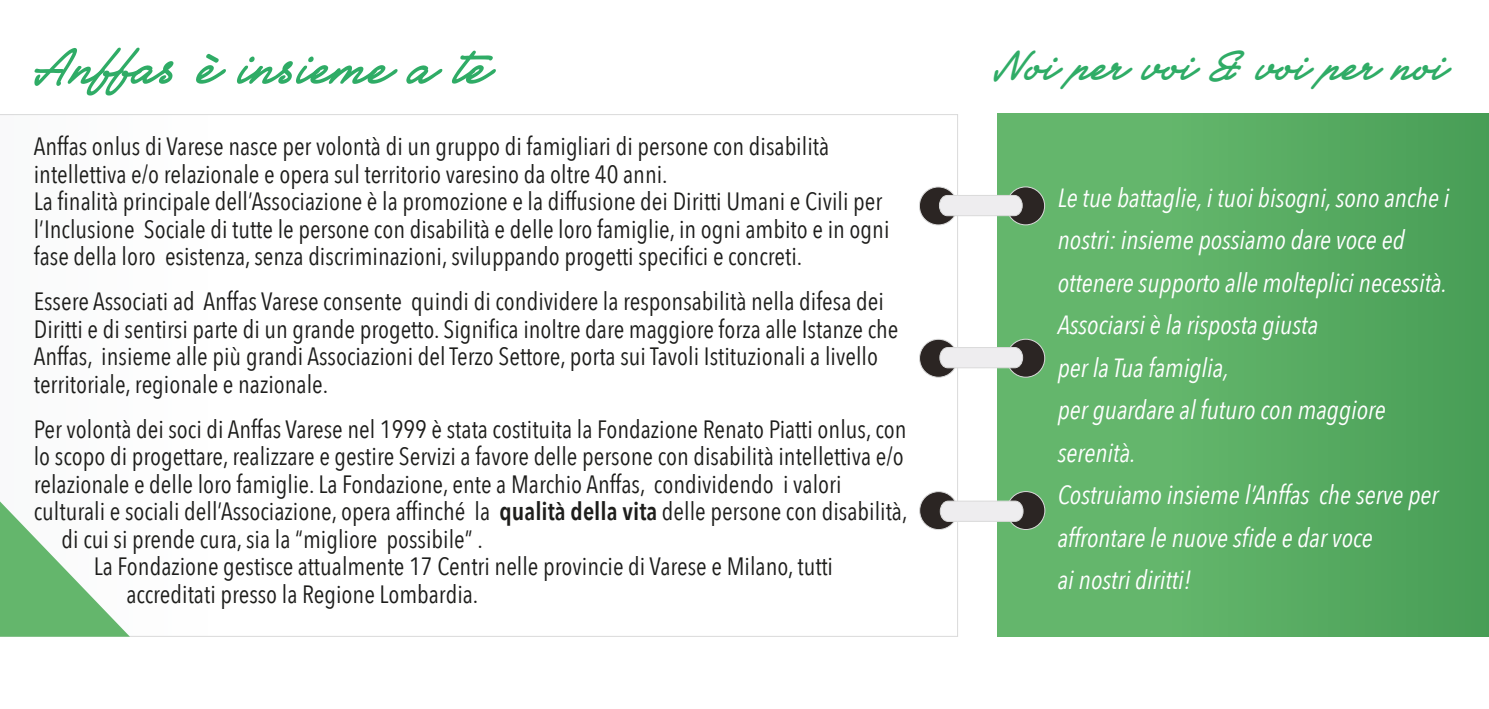
<style>
.page{position:relative;width:1489px;height:709px;background:#fff}
.page>*{position:absolute;margin:0;border:0;box-sizing:border-box;transform-origin:0 0}
.t1{font:57.5px "Society Editor Personal Use";letter-spacing:-.015em;color:#2fac66}
.t2{font:47.5px "Society Editor Personal Use";letter-spacing:-.015em;color:#2fac66}
.t3{font:italic 26.25px/42.5px "Avenir Next Condensed";color:#fff}
.t4{font:25px/27.5px "Avenir Next Condensed";color:#1d1d1b}
.s1{font-weight:600}
</style>
<div class="page">
<div style="left:1001px;top:113px;width:487px;height:523px;background:linear-gradient(to right,#6bbc71,#4ba058)"></div>
<div style="left:1006px;top:491px;width:38px;height:38px;background:#2b2523;border-radius:50%"></div>
<div style="left:1006px;top:491px;width:39px;height:39px;border:1px solid #dadada;border-radius:50%"></div>
<div style="left:1006px;top:339px;width:38px;height:38px;background:#2b2523;border-radius:50%"></div>
<div style="left:1006px;top:339px;width:39px;height:38px;border:1px solid #dadada;border-radius:50%"></div>
<div style="left:1006px;top:187px;width:38px;height:38px;background:#2b2523;border-radius:50%"></div>
<div style="left:1006px;top:186px;width:38px;height:39px;border:1px solid #dadada;border-radius:50%"></div>
<div style="left:919px;top:491px;width:38px;height:38px;background:#2b2523;border-radius:50%"></div>
<div style="left:919px;top:491px;width:38px;height:39px;border:1px solid #dadada;border-radius:50%"></div>
<div style="left:919px;top:339px;width:38px;height:38px;background:#2b2523;border-radius:50%"></div>
<div style="left:919px;top:339px;width:38px;height:38px;border:1px solid #dadada;border-radius:50%"></div>
<div style="left:919px;top:187px;width:38px;height:38px;background:#2b2523;border-radius:50%"></div>
<div style="left:919px;top:187px;width:38px;height:38px;border:1px solid #dadada;border-radius:50%"></div>
<svg style="left:939px;top:195px;width:83px;height:21px"></svg>
<svg style="left:939px;top:347px;width:84px;height:21px"></svg>
<svg style="left:939px;top:500px;width:84px;height:22px"></svg>
<svg style="left:0;top:501px;width:130px;height:135px"></svg>
<h1 class="t1" style="left:34px;top:36px;width:461px">Anffas è insieme a te</h1>
<h2 class="t2" style="left:993px;top:40px;width:457px">Noi per voi &amp; voi per noi</h2>
<p class="t4" style="left:34px;top:131px;width:857px">Anffas onlus di Varese nasce per volontà di un gruppo di famigliari di persone con disabilità intellettiva e/o relazionale e opera sul territorio varesino da oltre 40 anni.<br>La finalità principale dell’Associazione è la promozione e la diffusione dei Diritti Umani e Civili per l’Inclusione Sociale di tutte le persone con disabilità e delle loro famiglie, in ogni ambito e in ogni fase della loro esistenza, senza discriminazioni, sviluppando progetti specifici e concreti.</p>
<p class="t4" style="left:34px;top:286px;width:866px">Essere Associati ad Anffas Varese consente quindi di condividere la responsabilità nella difesa dei Diritti e di sentirsi parte di un grande progetto. Significa inoltre dare maggiore forza alle Istanze che Anffas, insieme alle più grandi Associazioni del Terzo Settore, porta sui Tavoli Istituzionali a livello territoriale, regionale e nazionale.</p>
<p class="t4" style="left:34px;top:414px;width:874px">Per volontà dei soci di Anffas Varese nel 1999 è stata costituita la Fondazione Renato Piatti onlus, con</p>
<p class="t4" style="left:34px;top:441px;width:871px">lo scopo di progettare, realizzare e gestire Servizi a favore delle persone con disabilità intellettiva e/o</p>
<p class="t4" style="left:34px;top:469px;width:809px">relazionale e delle loro famiglie. La Fondazione, ente a Marchio Anffas, condividendo i valori</p>
<p class="t4" style="left:34px;top:496px;width:875px">culturali e sociali dell’Associazione, opera affinché la <span class="s1">qualità della vita</span> delle persone con disabilità,</p>
<p class="t4" style="left:62px;top:524px;width:422px">di cui si prende cura, sia la “migliore possibile” .</p>
<p class="t4" style="left:94px;top:551px;width:740px">La Fondazione gestisce attualmente 17 Centri nelle provincie di Varese e Milano, tutti</p>
<p class="t4" style="left:126px;top:579px;width:353px">accreditati presso la Regione Lombardia.</p>
<p class="t3" style="left:1057px;top:176px;width:393px">Le tue battaglie, i tuoi bisogni, sono anche i nostri: insieme possiamo dare voce ed ottenere supporto alle molteplici necessità.<br>Associarsi è la risposta giusta<br>per la Tua famiglia,<br>per guardare al futuro con maggiore serenità.<br>Costruiamo insieme l’Anffas che serve per affrontare le nuove sfide e dar voce<br>ai nostri diritti!</p>
</div>
